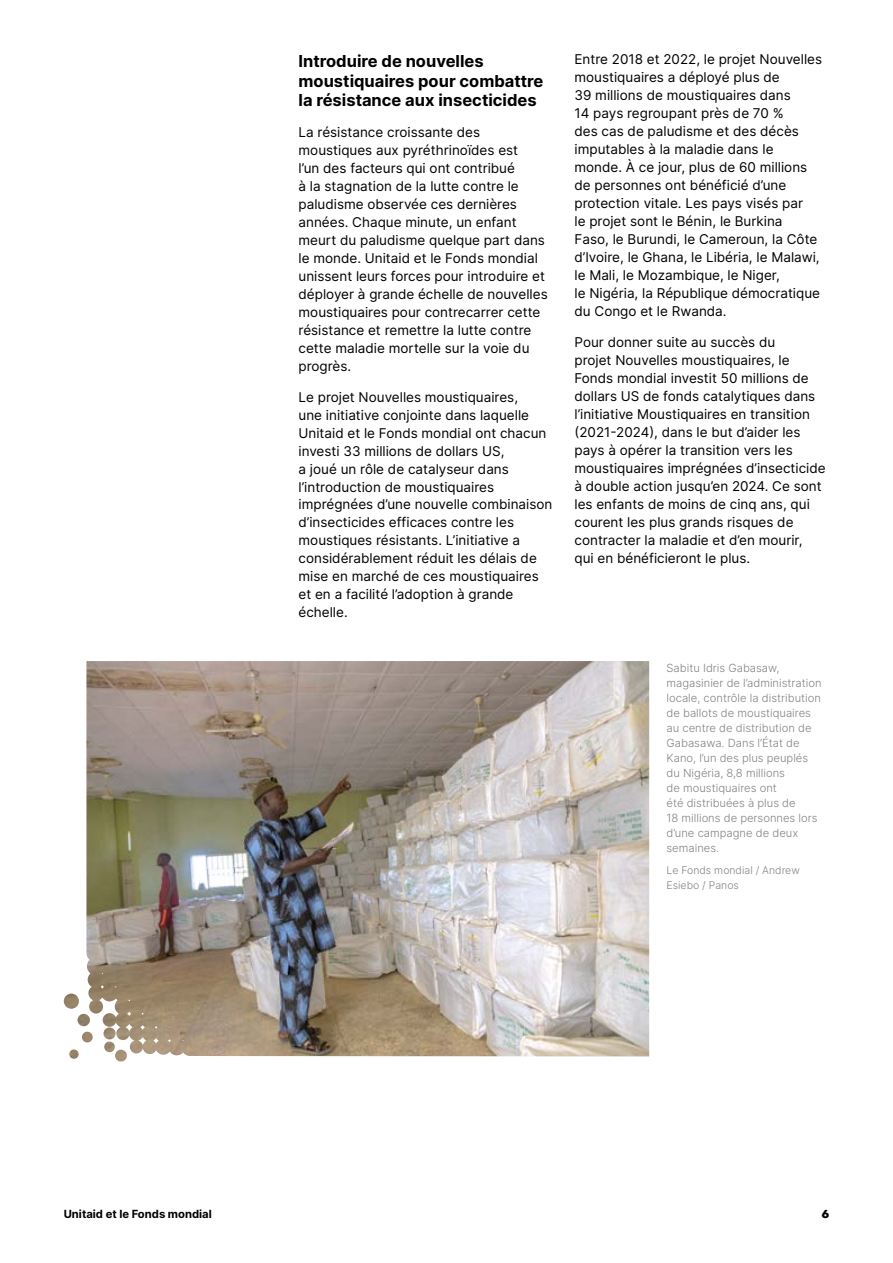
<style>
.page{position:relative;width:893px;height:1263px;background:#fff}
.page>*{position:absolute;margin:0;border:0;box-sizing:border-box;transform-origin:0 0}
.t1{font:700 16.5px/19.5px "Inter";color:#000}
.t2{font:13.5px/18px "Inter";color:#000}
.t3{font:300 11.25px/15px "Inter";color:#808285}
.t4{font:700 11.25px "Inter";color:#000}
.t5{font:800 11.25px "Object Sans";color:#000}
.t6{font:300 10.5px/15px "Inter";color:#808285}
</style>
<div class="page">
<img style="left:64px;top:661px;width:585px;height:395px">
<p class="t1" style="left:299px;top:51px;width:246px">Introduire de nouvelles moustiquaires pour combattre la résistance aux insecticides</p>
<p class="t2" style="left:299px;top:123px;width:251px">La résistance croissante des moustiques aux pyréthrinoïdes est<br>l’un des facteurs qui ont contribué<br>à la stagnation de la lutte contre le paludisme observée ces dernières années. Chaque minute, un enfant meurt du paludisme quelque part dans le monde. Unitaid et le Fonds mondial unissent leurs forces pour introduire et déployer à grande échelle de nouvelles moustiquaires pour contrecarrer cette résistance et remettre la lutte contre cette maladie mortelle sur la voie du progrès.</p>
<p class="t2" style="left:299px;top:387px;width:255px">Le projet Nouvelles moustiquaires,<br>une initiative conjointe dans laquelle Unitaid et le Fonds mondial ont chacun investi 33 millions de dollars US,<br>a joué un rôle de catalyseur dans l’introduction de moustiquaires imprégnées d’une nouvelle combinaison d’insecticides efficaces contre les moustiques résistants. L’initiative a considérablement réduit les délais de mise en marché de ces moustiquaires et en a facilité l’adoption à grande échelle.</p>
<p class="t2" style="left:574px;top:50px;width:249px">Entre 2018 et 2022, le projet Nouvelles moustiquaires a déployé plus de<br>39 millions de moustiquaires dans<br>14 pays regroupant près de 70 %<br>des cas de paludisme et des décès imputables à la maladie dans le monde. À ce jour, plus de 60 millions de personnes ont bénéficié d’une protection vitale. Les pays visés par<br>le projet sont le Bénin, le Burkina<br>Faso, le Burundi, le Cameroun, la Côte d’Ivoire, le Ghana, le Libéria, le Malawi, le Mali, le Mozambique, le Niger,<br>le Nigéria, la République démocratique du Congo et le Rwanda.</p>
<p class="t2" style="left:574px;top:332px;width:253px">Pour donner suite au succès du<br>projet Nouvelles moustiquaires, le Fonds mondial investit 50 millions de dollars US de fonds catalytiques dans l’initiative Moustiquaires en transition (2021-2024), dans le but d’aider les pays à opérer la transition vers les moustiquaires imprégnées d’insecticide à double action jusqu’en 2024. Ce sont les enfants de moins de cinq ans, qui courent les plus grands risques de contracter la maladie et d’en mourir,<br>qui en bénéficieront le plus.</p>
<p class="t3" style="left:666px;top:660px;width:157px">Sabitu Idris Gabasaw, magasinier de l’administration locale, contrôle la distribution de ballots de moustiquaires au centre de distribution de<br>Gabasawa. Dans l’État de<br>Kano, l’un des plus peuplés du Nigéria, 8,8 millions<br>de moustiquaires ont<br>été distribuées à plus de<br>18 millions de personnes lors d’une campagne de deux semaines.</p>
<p class="t6" style="left:666px;top:862px;width:135px">Le Fonds mondial / Andrew<br>Esiebo / Panos</p>
<p class="t4" style="left:64px;top:1205px;width:150px">Unitaid et le Fonds mondial</p>
<p class="t5" style="left:822px;top:1207px;width:9px">6</p>
</div>
